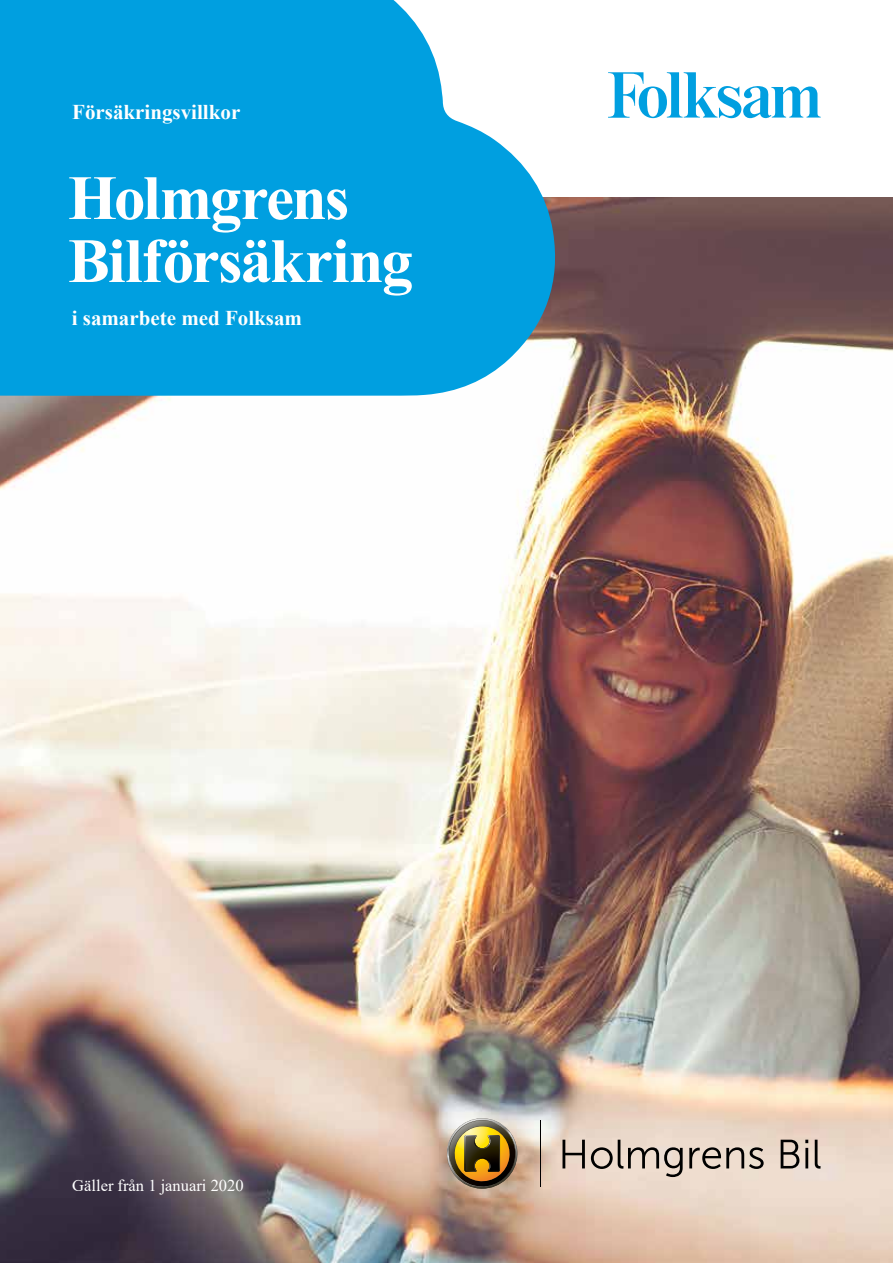
<style>
.page{position:relative;width:893px;height:1263px;background:#fff}
.page>*{position:absolute;margin:0;border:0;box-sizing:border-box;transform-origin:0 0}
.t1{font:700 63px/63px "Times New Roman";letter-spacing:-.03em;color:#fff}
.t2{font:700 21px "Times New Roman";color:#fff}
.t3{font:16.5px "Times New Roman";color:#fff}
</style>
<div class="page">
<img style="left:0;top:198px;width:893px;height:1065px">
<svg style="left:0;top:0;width:555px;height:396px;background:#19a8e2"></svg>
<svg style="left:608px;top:72px;width:213px;height:46px"></svg>
<svg style="left:562px;top:1140px;width:23px;height:28px"></svg>
<svg style="left:591px;top:1140px;width:92px;height:37px;background:#bcaea3"></svg>
<svg style="left:689px;top:1147px;width:75px;height:22px;background:#a3988e"></svg>
<svg style="left:781px;top:1140px;width:18px;height:28px"></svg>
<hr style="left:805px;top:1148px;width:3px;height:20px;background:#000">
<svg style="left:815px;top:1140px;width:5px;height:28px"></svg>
<hr style="left:540px;top:1120px;width:1px;height:66px;background:#000">
<img style="left:444px;top:1118px;width:76px;height:73px">
<p class="t2" style="left:72px;top:97px;width:170px">Försäkringsvillkor</p>
<h1 class="t1" style="left:68px;top:165px;width:346px">Holmgrens<br>Bilförsäkring</h1>
<p class="t2" style="left:72px;top:302px;width:232px">i samarbete med Folksam</p>
<p class="t3" style="left:72px;top:1173px;width:173px">Gäller från 1 januari 2020</p>
</div>
